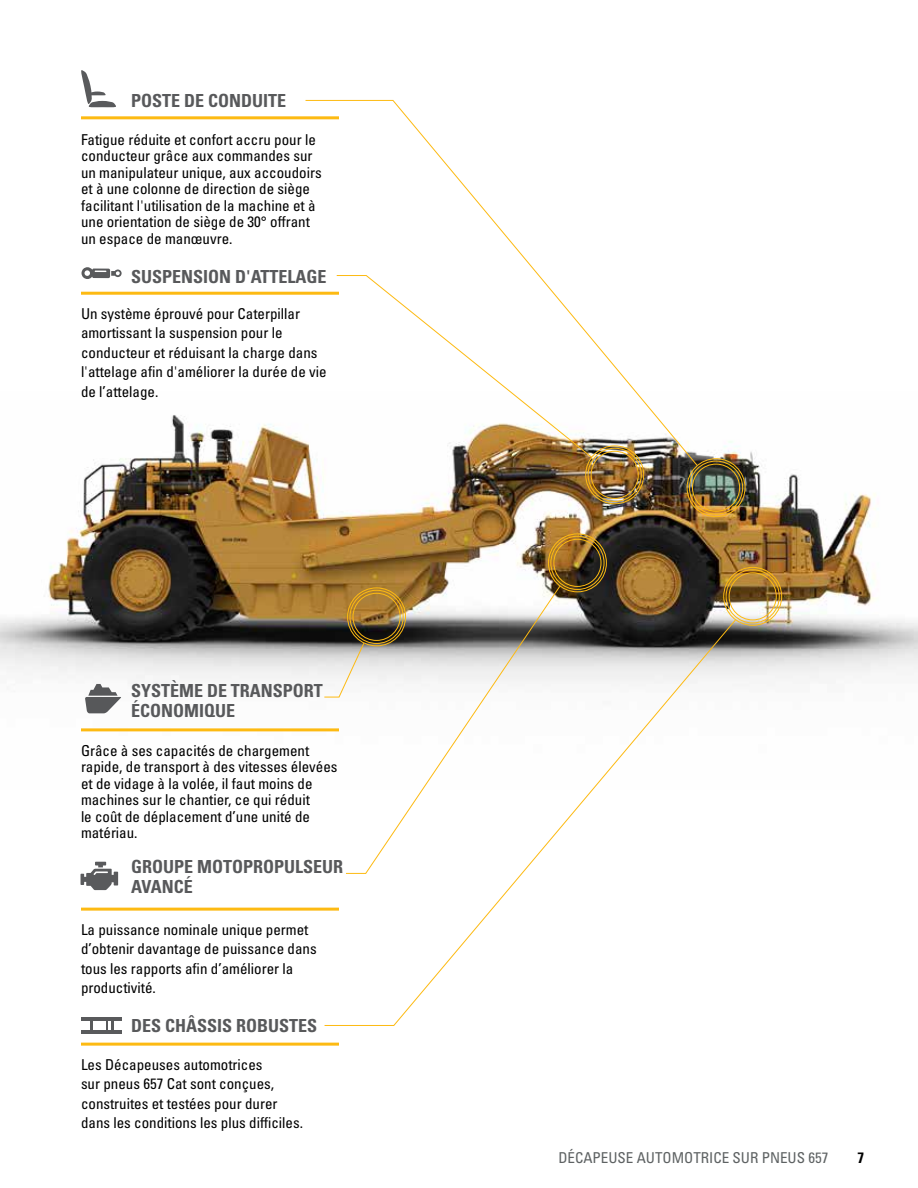
<style>
.page{position:relative;width:918px;height:1188px;background:#fff}
.page>*{position:absolute;margin:0;border:0;box-sizing:border-box;transform-origin:0 0}
.t1{font:18px/19.5px "Univers LTCYR 67 Bold Cond";color:#58595b}
.t2{font:condensed 15px/16.5px "Univers LTCYR 57";color:#000}
.t3{font:condensed 15px "Univers LTCYR 57";color:#5e6263}
.t4{font:15px "Univers LTCYR 67 Bold Cond";color:#000}
</style>
<div class="page">
<img style="left:0;top:415px;width:918px;height:317px">
<div style="left:687px;top:458px;width:58px;height:59px;border:1px solid #fdba12;border-radius:50%"></div>
<div style="left:689px;top:461px;width:54px;height:54px;border:1px solid #fdba12;border-radius:50%"></div>
<div style="left:692px;top:464px;width:48px;height:48px;border:1px solid #fdba12;border-radius:50%"></div>
<hr style="left:81px;top:116px;width:258px;height:3px;background:#fdba12">
<hr style="left:81px;top:292px;width:258px;height:3px;background:#fdba12">
<hr style="left:81px;top:908px;width:258px;height:3px;background:#fdba12">
<hr style="left:81px;top:728px;width:258px;height:3px;background:#fdba12">
<hr style="left:81px;top:1043px;width:258px;height:3px;background:#fdba12">
<div style="left:548px;top:534px;width:59px;height:58px;border:1px solid #fdba12;border-radius:50%"></div>
<div style="left:550px;top:536px;width:54px;height:54px;border:1px solid #fdba12;border-radius:50%"></div>
<div style="left:553px;top:539px;width:48px;height:48px;border:1px solid #fdba12;border-radius:50%"></div>
<div style="left:585px;top:445px;width:59px;height:59px;border:1px solid #fdba12;border-radius:50%"></div>
<div style="left:588px;top:448px;width:54px;height:54px;border:1px solid #fdba12;border-radius:50%"></div>
<div style="left:591px;top:451px;width:48px;height:48px;border:1px solid #fdba12;border-radius:50%"></div>
<div style="left:723px;top:567px;width:59px;height:59px;border:1px solid #fdba12;border-radius:50%"></div>
<div style="left:726px;top:569px;width:54px;height:54px;border:1px solid #fdba12;border-radius:50%"></div>
<div style="left:729px;top:572px;width:48px;height:48px;border:1px solid #fdba12;border-radius:50%"></div>
<svg style="left:305px;top:100px;width:393px;height:366px"></svg>
<svg style="left:336px;top:275px;width:257px;height:183px"></svg>
<img style="left:345px;top:585px;width:216px;height:34px">
<div style="left:81px;top:680px;width:45px;height:44px;background:#fff"></div>
<svg style="left:85px;top:684px;width:36px;height:29px"></svg>
<svg style="left:81px;top:70px;width:35px;height:38px"></svg>
<svg style="left:81px;top:862px;width:37px;height:28px"></svg>
<hr style="left:82px;top:1017px;width:40px;height:4px;background:#595a5c">
<hr style="left:82px;top:1030px;width:40px;height:3px;background:#595a5c">
<hr style="left:90px;top:1018px;width:3px;height:14px;background:#595a5c">
<hr style="left:111px;top:1018px;width:3px;height:14px;background:#595a5c">
<svg style="left:82px;top:267px;width:40px;height:12px"></svg>
<svg style="left:324px;top:619px;width:413px;height:407px"></svg>
<p class="t1" style="left:131px;top:91px;width:157px">POSTE DE CONDUITE</p>
<p class="t2" style="left:81px;top:131px;width:242px">Fatigue réduite et confort accru pour le conducteur grâce aux commandes sur un manipulateur unique, aux accoudoirs et à une colonne de direction de siège facilitant l'utilisation de la machine et à une orientation de siège de 30° offrant un espace de manœuvre.</p>
<p class="t1" style="left:131px;top:266px;width:197px">SUSPENSION D'ATTELAGE</p>
<p class="t2" style="left:81px;top:303px;width:247px;line-height:19.5px">Un système éprouvé pour Caterpillar amortissant la suspension pour le conducteur et réduisant la charge dans l'attelage afin d'améliorer la durée de vie de l’attelage.</p>
<p class="t1" style="left:131px;top:681px;width:193px">SYSTÈME DE TRANSPORT<br>ÉCONOMIQUE</p>
<p class="t2" style="left:81px;top:742px;width:258px">Grâce à ses capacités de chargement rapide, de transport à des vitesses élevées et de vidage à la volée, il faut moins de machines sur le chantier, ce qui réduit<br>le coût de déplacement d’une unité de matériau.</p>
<p class="t1" style="left:131px;top:857px;width:214px">GROUPE MOTOPROPULSEUR<br>AVANCÉ</p>
<p class="t2" style="left:81px;top:919px;width:237px;line-height:19.5px">La puissance nominale unique permet d’obtenir davantage de puissance dans tous les rapports afin d’améliorer la productivité.</p>
<p class="t1" style="left:131px;top:1016px;width:188px">DES CHÂSSIS ROBUSTES</p>
<p class="t2" style="left:81px;top:1054px;width:224px;line-height:19.5px">Les Décapeuses automotrices<br>sur pneus 657 Cat sont conçues, construites et testées pour durer dans les conditions les plus difficiles.</p>
<p class="t3" style="left:558px;top:1148px;width:272px">DÉCAPEUSE AUTOMOTRICE SUR PNEUS 657</p>
<p class="t4" style="left:857px;top:1148px;width:8px">7</p>
</div>
